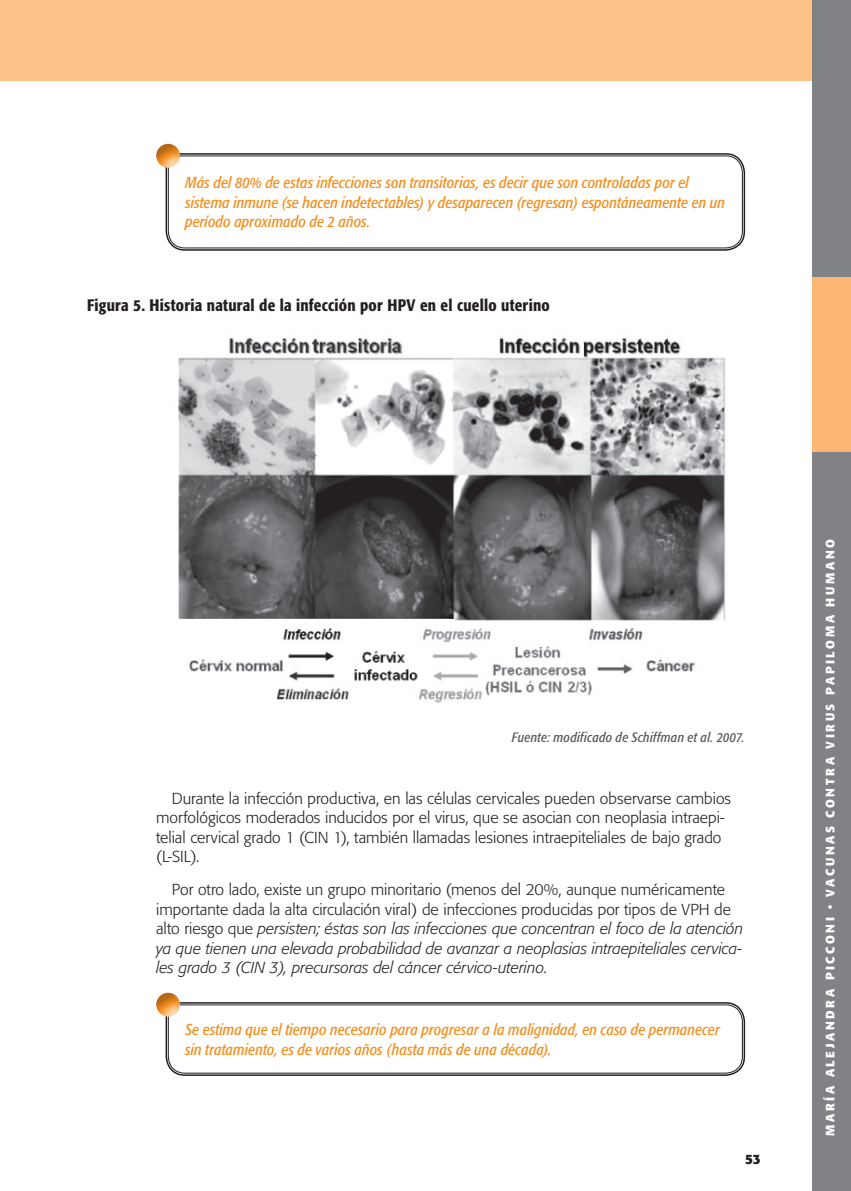
<style>
.page{position:relative;width:851px;height:1191px;background:#fff}
.page>*{position:absolute;margin:0;border:0;box-sizing:border-box;transform-origin:0 0}
.t1{font:500 condensed 16.5px "Formata";letter-spacing:.015em;color:#231f20}
.t2{font:italic 300 15.75px/19.5px "Formata";color:#231f20}
.t3{font:italic condensed 15.75px/19.5px "Formata";letter-spacing:.005em;color:#f68e1e}
.t4{font:300 15.75px/19.5px "Formata";color:#231f20}
.t5{font:italic condensed 13.5px "Formata";letter-spacing:.02em;color:#57585a}
.t6{font:700 13.5px "Formata";color:#231f20}
.t7{font:700 12px "Formata";letter-spacing:.22em;color:#fff}
.s1{font-style:normal}
</style>
<div class="page">
<div style="left:0;top:0;width:816px;height:81px;background:#fcc287"></div>
<div style="left:812px;top:0;width:38px;height:1191px;background:#808285"></div>
<div style="left:812px;top:277px;width:38px;height:174px;background:#fbb773"></div>
<svg style="left:165px;top:153px;width:580px;height:98px"></svg>
<svg style="left:168px;top:155px;width:574px;height:93px"></svg>
<div style="left:156px;top:150px;width:27px;height:20px;background:#fff;opacity:.75"></div>
<div style="left:156px;top:143px;width:27px;height:23px;background:#a8a9ad;opacity:.75"></div>
<img style="left:178px;top:337px;width:548px;height:366px">
<svg style="left:165px;top:1002px;width:580px;height:74px"></svg>
<svg style="left:168px;top:1004px;width:574px;height:69px"></svg>
<div style="left:156px;top:999px;width:27px;height:20px;background:#fff;opacity:.75"></div>
<div style="left:156px;top:992px;width:27px;height:22px;background:#a8a9ad;opacity:.75"></div>
<p class="t3" style="left:185px;top:173px;width:541px">Más del 80% de estas infecciones son transitorias, es decir que son controladas por el sistema inmune (se hacen indetectables) y desaparecen (regresan) espontáneamente en un período aproximado de 2 años.</p>
<p class="t1" style="left:87px;top:295px;width:464px">Figura 5. Historia natural de la infección por HPV en el cuello uterino</p>
<p class="t5" style="left:512px;top:729px;width:234px">Fuente: modificado de Schiffman et al. 2007.</p>
<p class="t4" style="left:156px;top:788px;width:576px;text-indent:16px">Durante la infección productiva, en las células cervicales pueden observarse cambios morfológicos moderados inducidos por el virus, que se asocian con neoplasia intraepi&shy;telial cervical grado 1 (CIN 1), también llamadas lesiones intraepiteliales de bajo grado (L-SIL).</p>
<p class="t2" style="left:156px;top:880px;width:588px;text-indent:16px"><span class="s1">Por otro lado, existe un grupo minoritario (menos del 20%, aunque numéricamente importante dada la alta circulación viral) de infecciones producidas por tipos de VPH de alto riesgo que</span> persisten; éstas son las infecciones que concentran el foco de la atención ya que tienen una elevada probabilidad de avanzar a neoplasias intraepiteliales cervica&shy;les grado 3 (CIN 3), precursoras del cáncer cérvico-uterino.</p>
<p class="t3" style="left:185px;top:1020px;width:536px">Se estima que el tiempo necesario para progresar a la malignidad, en caso de permanecer sin tratamiento, es de varios años (hasta más de una década).</p>
<p class="t6" style="left:745px;top:1150px;width:17px">53</p>
<p class="t7" style="left:822px;top:1136px;width:597px;rotate:-90deg">María Alejandra Picconi • VACUNAS CONTRA VIRUS PAPILOMA HUMANO</p>
</div>
